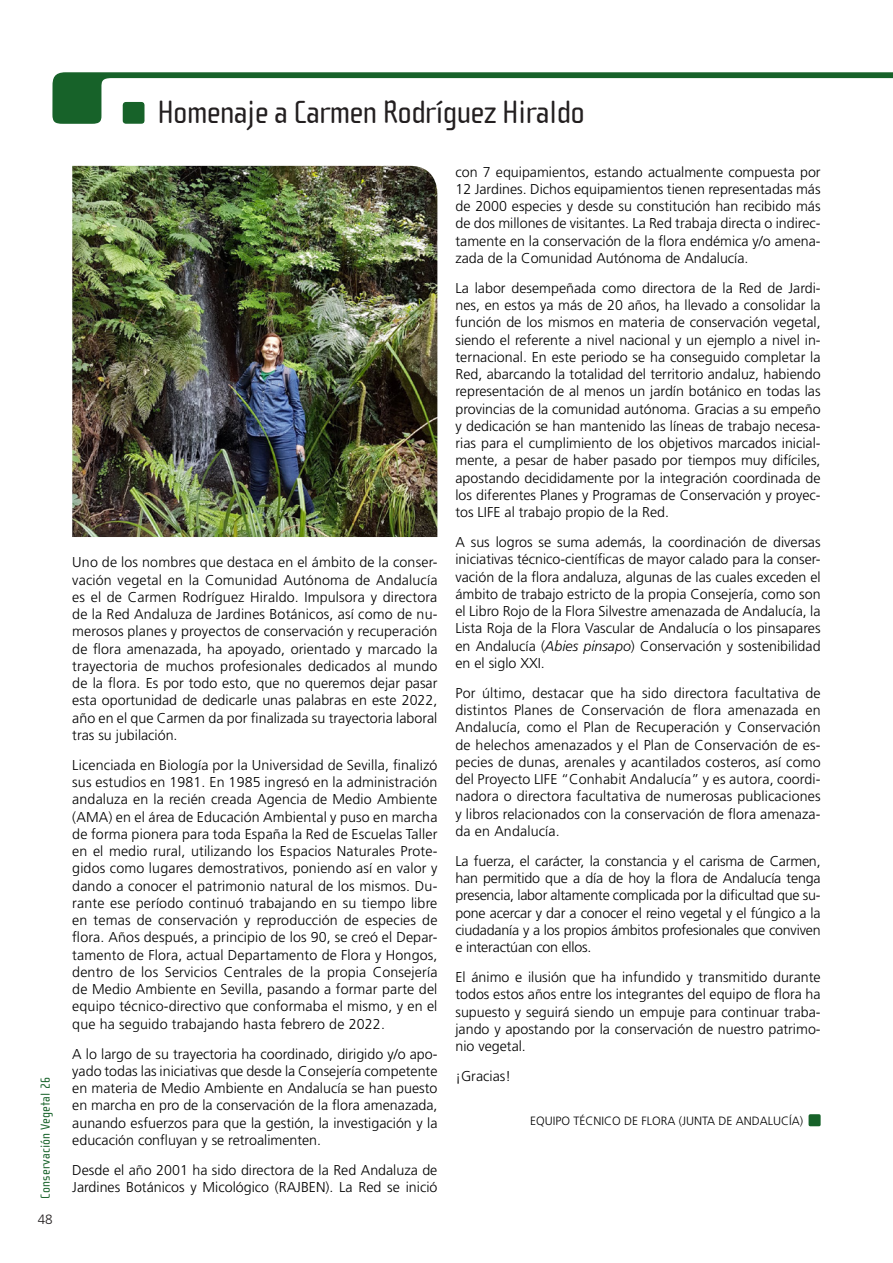
<style>
.page{position:relative;width:893px;height:1263px;background:#fff}
.page>*{position:absolute;margin:0;border:0;box-sizing:border-box;transform-origin:0 0}
.t1{font:33px "Cholla Sans";letter-spacing:-.02em;color:#231f20}
.t2{font:300 14.25px/17.2px "Frutiger";color:#000;text-align:justify}
.t3{font:13.5px "Cholla Sans";letter-spacing:.01em;color:#176229}
.t4{font:300 13.5px "Frutiger";color:#231f20}
.t5{font:300 12px "Frutiger";color:#000}
.s1{font-style:italic}
</style>
<div class="page">
<svg style="left:52px;top:72px;width:841px;height:52px"></svg>
<div style="left:808px;top:1114px;width:13px;height:12px;background:#176229;border-radius:2px"></div>
<img style="left:72px;top:166px;width:365px;height:371px">
<p class="t3" style="left:38px;top:1198px;width:123px;rotate:-90deg">Conservación Vegetal 26</p>
<p class="t4" style="left:38px;top:1212px;width:17px">48</p>
<p class="t1" style="left:157px;top:94px;width:429px">Homenaje a Carmen Rodríguez Hiraldo</p>
<p class="t2" style="left:72px;top:554px;width:367px">Uno de los nombres que destaca en el ámbito de la conser&shy;vación vegetal en la Comunidad Autónoma de Andalucía es el de Carmen Rodríguez Hiraldo. Impulsora y directora de la Red Andaluza de Jardines Botánicos, así como de nu&shy;merosos planes y proyectos de conservación y recuperación de flora amenazada, ha apoyado, orientado y marcado la trayectoria de muchos profesionales dedicados al mundo de la flora. Es por todo esto, que no queremos dejar pasar esta oportunidad de dedicarle unas palabras en este 2022, año en el que Carmen da por finalizada su trayectoria laboral tras su jubilación.</p>
<p class="t2" style="left:72px;top:756px;width:367px">Licenciada en Biología por la Universidad de Sevilla, finalizó sus estudios en 1981. En 1985 ingresó en la administración andaluza en la recién creada Agencia de Medio Ambiente (AMA) en el área de Educación Ambiental y puso en marcha de forma pionera para toda España la Red de Escuelas Taller en el medio rural, utilizando los Espacios Naturales Prote&shy;gidos como lugares demostrativos, poniendo así en valor y dando a conocer el patrimonio natural de los mismos. Du&shy;rante ese período continuó trabajando en su tiempo libre en temas de conservación y reproducción de especies de flora. Años después, a principio de los 90, se creó el Depar&shy;tamento de Flora, actual Departamento de Flora y Hongos, dentro de los Servicios Centrales de la propia Consejería de Medio Ambiente en Sevilla, pasando a formar parte del equipo técnico-directivo que conformaba el mismo, y en el que ha seguido trabajando hasta febrero de 2022.</p>
<p class="t2" style="left:72px;top:1045px;width:367px">A lo largo de su trayectoria ha coordinado, dirigido y/o apo&shy;yado todas las iniciativas que desde la Consejería competente en materia de Medio Ambiente en Andalucía se han puesto en marcha en pro de la conservación de la flora amenazada, aunando esfuerzos para que la gestión, la investigación y la educación confluyan y se retroalimenten.</p>
<p class="t2" style="left:72px;top:1161px;width:367px">Desde el año 2001 ha sido directora de la Red Andaluza de<br>Jardines Botánicos y Micológico (RAJBEN). La Red se inició</p>
<p class="t2" style="left:455px;top:163px;width:367px">con 7 equipamientos, estando actualmente compuesta por 12 Jardines. Dichos equipamientos tienen representadas más de 2000 especies y desde su constitución han recibido más de dos millones de visitantes. La Red trabaja directa o indirec&shy;tamente en la conservación de la flora endémica y/o amena&shy;zada de la Comunidad Autónoma de Andalucía.</p>
<p class="t2" style="left:455px;top:279px;width:367px">La labor desempeñada como directora de la Red de Jardi&shy;nes, en estos ya más de 20 años, ha llevado a consolidar la función de los mismos en materia de conservación vegetal, siendo el referente a nivel nacional y un ejemplo a nivel in&shy;ternacional. En este periodo se ha conseguido completar la Red, abarcando la totalidad del territorio andaluz, habiendo representación de al menos un jardín botánico en todas las provincias de la comunidad autónoma. Gracias a su empeño y dedicación se han mantenido las líneas de trabajo necesa&shy;rias para el cumplimiento de los objetivos marcados inicial&shy;mente, a pesar de haber pasado por tiempos muy difíciles, apostando decididamente por la integración coordinada de los diferentes Planes y Programas de Conservación y proyec&shy;tos LIFE al trabajo propio de la Red.</p>
<p class="t2" style="left:455px;top:534px;width:367px">A sus logros se suma además, la coordinación de diversas iniciativas técnico-científicas de mayor calado para la conser&shy;vación de la flora andaluza, algunas de las cuales exceden el ámbito de trabajo estricto de la propia Consejería, como son el Libro Rojo de la Flora Silvestre amenazada de Andalucía, la Lista Roja de la Flora Vascular de Andalucía o los pinsapares en Andalucía (<span class="s1">Abies pinsapo</span>) Conservación y sostenibilidad en el siglo XXI.</p>
<p class="t2" style="left:455px;top:684px;width:367px">Por último, destacar que ha sido directora facultativa de distintos Planes de Conservación de flora amenazada en Andalucía, como el Plan de Recuperación y Conservación de helechos amenazados y el Plan de Conservación de es&shy;pecies de dunas, arenales y acantilados costeros, así como del Proyecto LIFE “Conhabit Andalucía” y es autora, coordi&shy;nadora o directora facultativa de numerosas publicaciones y libros relacionados con la conservación de flora amenaza&shy;da en Andalucía.</p>
<p class="t2" style="left:455px;top:852px;width:367px">La fuerza, el carácter, la constancia y el carisma de Carmen, han permitido que a día de hoy la flora de Andalucía tenga presencia, labor altamente complicada por la dificultad que su&shy;pone acercar y dar a conocer el reino vegetal y el fúngico a la ciudadanía y a los propios ámbitos profesionales que conviven e interactúan con ellos.</p>
<p class="t2" style="left:455px;top:969px;width:367px">El ánimo e ilusión que ha infundido y transmitido durante todos estos años entre los integrantes del equipo de flora ha supuesto y seguirá siendo un empuje para continuar traba&shy;jando y apostando por la conservación de nuestro patrimo&shy;nio vegetal.</p>
<p class="t2" style="left:455px;top:1068px;width:57px">¡Gracias!</p>
<p class="t5" style="left:530px;top:1114px;width:275px">EQUIPO TÉCNICO DE FLORA (JUNTA DE ANDALUCÍA)</p>
</div>
